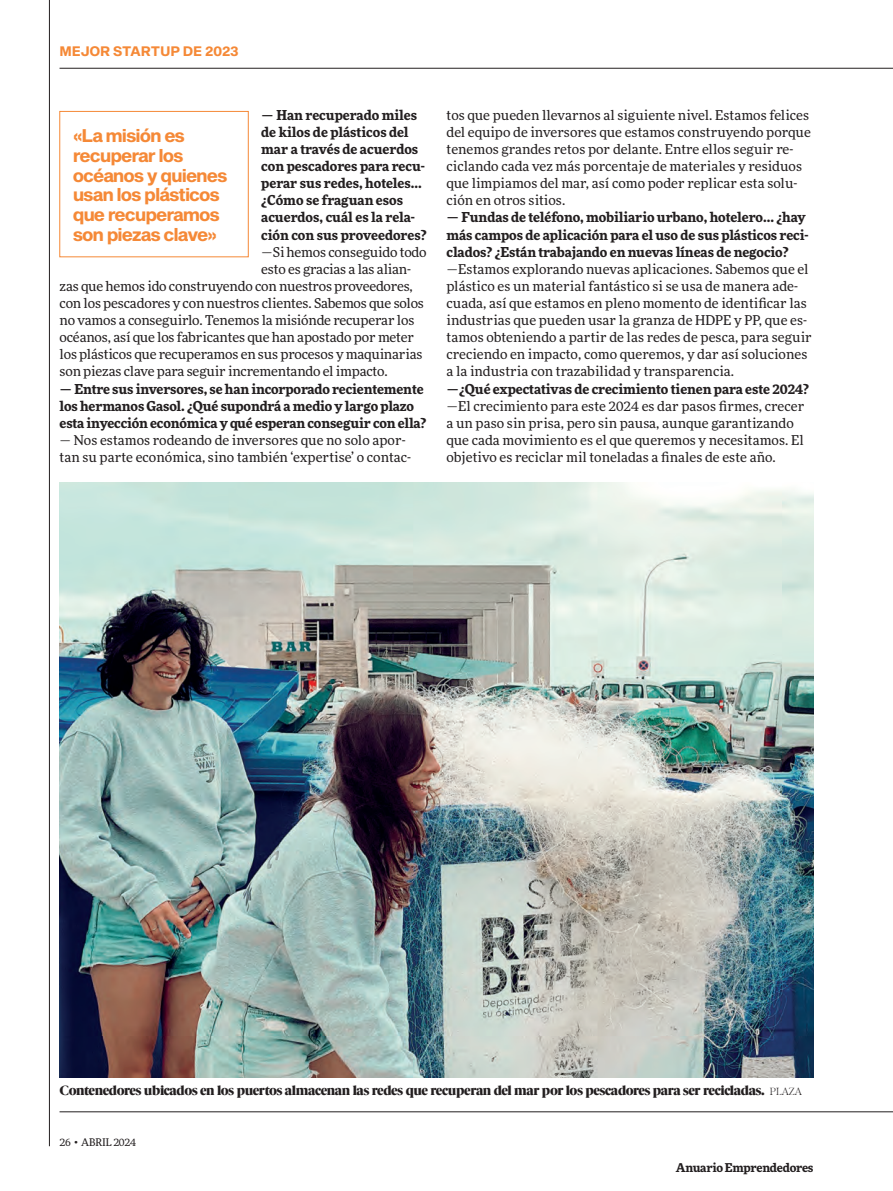
<style>
.page{position:relative;width:893px;height:1191px;background:#fff}
.page>*{position:absolute;margin:0;border:0;box-sizing:border-box;transform-origin:0 0}
.t1{font:18px/19.8px "Sequel Sans Bold Body";letter-spacing:-.055em;color:#f58937}
.t2{font:13.5px/17.1px "More Pro";letter-spacing:.005em;color:#231f20}
.t3{font:700 13.5px/17.1px "More Pro";letter-spacing:-.005em;color:#231f20}
.t4{font:900 13.5px "Berlingske Serif";letter-spacing:-.03em;color:#231f20}
.t5{font:13.5px "Sequel Sans Bold Body";letter-spacing:-.015em;color:#f58937}
.t6{font:700 12px "More Pro";letter-spacing:-.02em;color:#231f20}
.t7{font:10.5px "More Pro";letter-spacing:-.02em;color:#231f20}
.s1{font-weight:300;font-size:10.5px}
.s2{font-family:"Montserrat";font-weight:700}
</style>
<div class="page">
<hr style="left:60px;top:68px;width:833px;height:1px;background:#231f20">
<hr style="left:49px;top:0;width:1px;height:1146px;background:#231f20">
<hr style="left:60px;top:1111px;width:833px;height:1px;background:#231f20">
<img style="left:60px;top:483px;width:754px;height:594px">
<p class="t5" style="left:60px;top:42px;width:181px">MEJOR STARTUP DE 2023</p>
<p class="t3" style="left:261px;top:105px;width:167px">— Han recuperado miles de kilos de plásticos del mar a través de acuerdos con pescadores para recu&shy;perar sus redes, hoteles… ¿Cómo se fraguan esos acuerdos, cuál es la rela&shy;ción con sus proveedores?</p>
<p class="t2" style="left:261px;top:243px;width:167px">—Si hemos conseguido todo</p>
<p class="t2" style="left:261px;top:260px;width:151px">esto es gracias a las alian-</p>
<p class="t2" style="left:60px;top:277px;width:355px">zas que hemos ido construyendo con nuestros proveedores,</p>
<p class="t2" style="left:60px;top:294px;width:366px">con los pescadores y con nuestros clientes. Sabemos que solos</p>
<p class="t2" style="left:60px;top:311px;width:356px">no vamos a conseguirlo. Tenemos la misiónde recuperar los</p>
<p class="t2" style="left:60px;top:328px;width:356px">océanos, así que los fabricantes que han apostado por meter</p>
<p class="t2" style="left:60px;top:345px;width:365px">los plásticos que recuperamos en sus procesos y maquinarias</p>
<p class="t2" style="left:60px;top:362px;width:330px">son piezas clave para seguir incrementando el impacto.</p>
<p class="t3" style="left:60px;top:379px;width:368px">— Entre sus inversores, se han incorporado recientemente los hermanos Gasol. ¿Qué supondrá a medio y largo plazo esta inyección económica y qué esperan conseguir con ella?</p>
<p class="t2" style="left:60px;top:431px;width:353px">— Nos estamos rodeando de inversores que no solo apor&shy;tan su parte económica, sino también ‘expertise’ o contac-</p>
<h1 class="t1" style="left:73px;top:126px;width:156px">«La misión es recuperar los océanos y quienes usan los plásticos que recuperamos son piezas clave»</h1>
<p class="t2" style="left:446px;top:106px;width:366px">tos que pueden llevarnos al siguiente nivel. Estamos felices del equipo de inversores que estamos construyendo porque tenemos grandes retos por delante. Entre ellos seguir re&shy;ciclando cada vez más porcentaje de materiales y residuos que limpiamos del mar, así como poder replicar esta solu&shy;ción en otros sitios.</p>
<p class="t3" style="left:446px;top:208px;width:363px">— Fundas de teléfono, mobiliario urbano, hotelero… ¿hay más campos de aplicación para el uso de sus plásticos reci&shy;clados? ¿Están trabajando en nuevas líneas de negocio?</p>
<p class="t2" style="left:446px;top:260px;width:367px">—Estamos explorando nuevas aplicaciones. Sabemos que el plástico es un material fantástico si se usa de manera ade&shy;cuada, así que estamos en pleno momento de identificar las industrias que pueden usar la granza de HDPE y PP, que es&shy;tamos obteniendo a partir de las redes de pesca, para seguir creciendo en impacto, como queremos, y dar así soluciones a la industria con trazabilidad y transparencia.</p>
<p class="t3" style="left:446px;top:379px;width:364px">—¿Qué expectativas de crecimiento tienen para este 2024?</p>
<p class="t2" style="left:446px;top:396px;width:359px">—El crecimiento para este 2024 es dar pasos firmes, crecer a un paso sin prisa, pero sin pausa, aunque garantizando que cada movimiento es el que queremos y necesitamos. El objetivo es reciclar mil toneladas a finales de este año.</p>
<p class="t4" style="left:60px;top:1079px;width:744px">Contenedores ubicados en los puertos almacenan las redes que recuperan del mar por los pescadores para ser recicladas. <span class="s1">PLAZA</span></p>
<p class="t7" style="left:60px;top:1135px;width:78px">26 <span class="s2">•</span> ABRIL 2024</p>
<p class="t6" style="left:676px;top:1158px;width:139px">Anuario Emprendedores</p>
</div>
